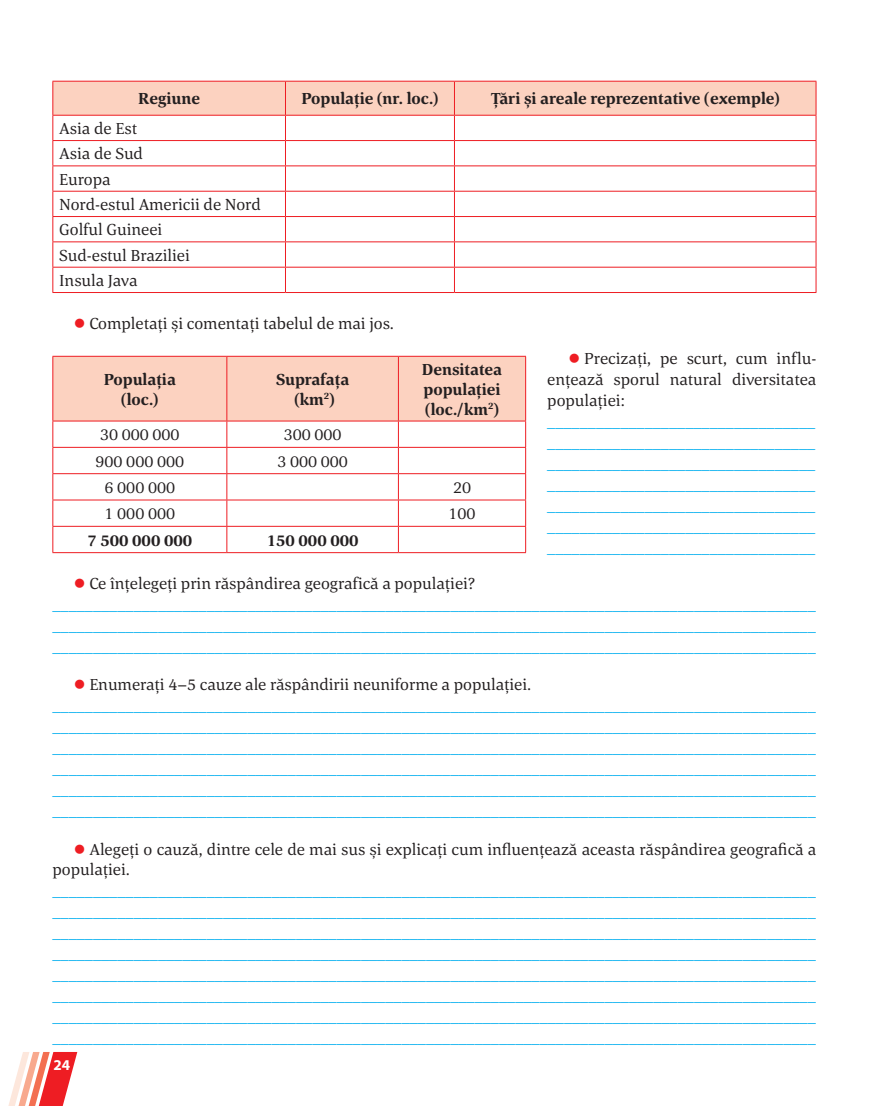
<style>
.page{position:relative;width:872px;height:1106px;background:#fff}
.page>*{position:absolute;margin:0;border:0;box-sizing:border-box;transform-origin:0 0}
.t1{font:16.5px/21px "Corda";color:#00aeef}
.t2{font:16.5px/25.3px "Corda";color:#231f20}
.t3{font:700 16.5px/19.8px "Corda";color:#231f20;text-align:center}
.t4{font:700 15px "Myriad Pro";color:#fff}
.s1{color:#ee1d23}
.s2{color:#231f20}
</style>
<div class="page">
<svg style="left:8px;top:1052px;width:69px;height:54px"></svg>
<svg style="left:52px;top:81px;width:764px;height:211px"></svg>
<hr style="left:52px;top:292px;width:233px;height:1px;background:#ee1d23">
<hr style="left:285px;top:292px;width:169px;height:1px;background:#ee1d23">
<hr style="left:454px;top:292px;width:362px;height:1px;background:#ee1d23">
<svg style="left:52px;top:356px;width:474px;height:196px"></svg>
<hr style="left:52px;top:552px;width:175px;height:1px;background:#ee1d23">
<hr style="left:227px;top:552px;width:171px;height:1px;background:#ee1d23">
<hr style="left:398px;top:552px;width:128px;height:1px;background:#ee1d23">
<p class="t3" style="left:138px;top:88px;width:63px">Regiune</p>
<p class="t3" style="left:301px;top:88px;width:138px">Populație (nr. loc.)</p>
<p class="t3" style="left:491px;top:88px;width:290px">Țări și areale reprezentative (exemple)</p>
<p class="t2" style="left:59px;top:115px;width:203px">Asia de Est<br>Asia de Sud<br>Europa<br>Nord-estul Americii de Nord<br>Golful Guineei<br>Sud-estul Braziliei<br>Insula Java</p>
<p class="t2" style="left:74px;top:310px;width:322px"><span class="s1">●</span> Completați și comentați tabelul de mai jos.</p>
<p class="t3" style="left:104px;top:369px;width:74px">Populația (loc.)</p>
<p class="t3" style="left:276px;top:369px;width:75px">Suprafața (km<sup>2</sup>)</p>
<p class="t3" style="left:422px;top:359px;width:82px;text-align:justify">Densitatea populației (loc./km<sup>2</sup>)</p>
<p class="t2" style="left:100px;top:421px;width:81px">30 000 000</p>
<p class="t2" style="left:284px;top:421px;width:59px">300 000</p>
<p class="t2" style="left:96px;top:448px;width:90px">900 000 000</p>
<p class="t2" style="left:277px;top:448px;width:72px">3 000 000</p>
<p class="t2" style="left:105px;top:474px;width:72px">6 000 000</p>
<p class="t2" style="left:453px;top:474px;width:20px">20</p>
<p class="t2" style="left:105px;top:500px;width:72px">1 000 000</p>
<p class="t2" style="left:448px;top:500px;width:29px">100</p>
<p class="t3" style="left:87px;top:530px;width:106px">7 500 000 000</p>
<p class="t3" style="left:267px;top:530px;width:93px">150 000 000</p>
<p class="t1" style="left:52px;top:572px;width:765px;text-indent:21px"><span class="s1">●</span> <span class="s2">Ce înțelegeți prin răspândirea geografică a populației? </span>______________________________________________________________________________________________ ______________________________________________________________________________________________ ______________________________________________________________________________________________</p>
<p class="t1" style="left:52px;top:673px;width:765px;text-indent:21px"><span class="s1">●</span> <span class="s2">Enumerați 4–5 cauze ale răspândirii neuniforme a populației. </span>______________________________________________________________________________________________ ______________________________________________________________________________________________ ______________________________________________________________________________________________ ______________________________________________________________________________________________ ______________________________________________________________________________________________ ______________________________________________________________________________________________</p>
<p class="t2" style="left:52px;top:839px;width:765px;line-height:19.8px;text-indent:21px"><span class="s1">●</span> Alegeți o cauză, dintre cele de mai sus și explicați cum influențează aceasta răspândirea geografică a populației.</p>
<p class="t1" style="left:52px;top:879px;width:765px;text-align:justify">______________________________________________________________________________________________ ______________________________________________________________________________________________ ______________________________________________________________________________________________ ______________________________________________________________________________________________ ______________________________________________________________________________________________ ______________________________________________________________________________________________ ______________________________________________________________________________________________ ______________________________________________________________________________________________</p>
<p class="t2" style="left:547px;top:347px;width:271px;line-height:21px;text-align:justify;text-indent:21px"><span class="s1">●</span> Precizați, pe scurt, cum influ&shy;ențează sporul natural diversitatea populației:</p>
<p class="t1" style="left:547px;top:410px;width:269px;text-align:justify">_________________________________ _________________________________ _________________________________ _________________________________ _________________________________ _________________________________ _________________________________</p>
<p class="t4" style="left:53px;top:1055px;width:18px">24</p>
</div>
